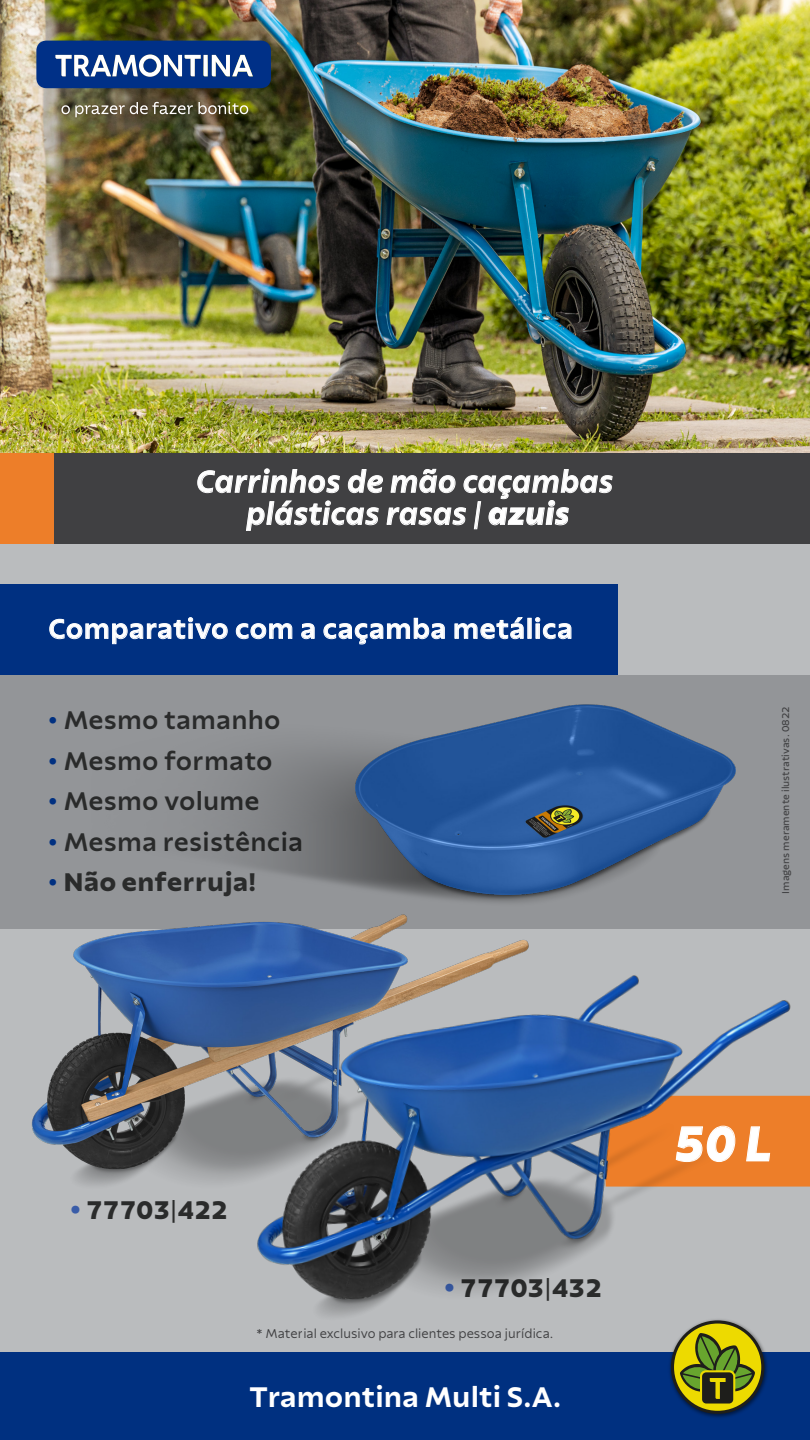
<style>
.page{position:relative;width:810px;height:1440px;background:#fff}
.page>*{position:absolute;margin:0;border:0;box-sizing:border-box;transform-origin:0 0}
.t1{font:italic 800 51.68px "Tramontina Textos";color:#fff;scale:.96 1}
.t2{font:italic 500 32.25px/32.1px "Tramontina Textos";color:#fff;text-align:center}
.t3{font:700 30px "Tramontina Textos";color:#fff}
.t4{font:500 28.5px "Tramontina Textos";letter-spacing:.02em;color:#fff}
.t5{font:500 27px "Tramontina Textos";letter-spacing:.005em;color:#2a2b2b}
.t6{font:800 27px "Tramontina Textos";letter-spacing:.005em;color:#2a2b2b}
.t7{font:300 13.5px "Tramontina Textos";color:#404042}
.t8{font:10.5px "Tramontina Textos";color:#404042}
.s1{font-weight:300}
.s2{font-weight:800}
.s3{color:#003081}
.s4{font-weight:500;color:#003081}
.s5{font-size:28.88px;color:#395ca8}
</style>
<div class="page">
<div style="left:0;top:481px;width:810px;height:881px;background:#babcbe"></div>
<img style="left:0;top:0;width:810px;height:453px">
<div style="left:0;top:675px;width:810px;height:253px;background:#939598"></div>
<div style="left:0;top:453px;width:54px;height:91px;background:#ed7e29"></div>
<div style="left:0;top:584px;width:617px;height:91px;background:#003081"></div>
<div style="left:54px;top:453px;width:756px;height:91px;background:#404042"></div>
<div style="left:0;top:1353px;width:810px;height:87px;background:#003080"></div>
<img style="left:667px;top:1319px;width:104px;height:99px">
<svg style="left:671px;top:1320px;width:93px;height:94px"></svg>
<div style="left:674px;top:1324px;width:87px;height:87px;background:#edda00;border-radius:50%"></div>
<svg style="left:680px;top:1333px;width:75px;height:73px"></svg>
<svg style="left:50px;top:617px;width:177px;height:27px"></svg>
<svg style="left:236px;top:623px;width:56px;height:16px"></svg>
<svg style="left:301px;top:623px;width:13px;height:16px"></svg>
<svg style="left:324px;top:618px;width:121px;height:26px"></svg>
<svg style="left:455px;top:617px;width:68px;height:22px"></svg>
<svg style="left:535px;top:617px;width:36px;height:22px"></svg>
<svg style="left:36px;top:41px;width:235px;height:34px"></svg>
<img style="left:34px;top:75px;width:241px;height:69px">
<svg style="left:61px;top:102px;width:187px;height:15px;background:#777157"></svg>
<svg style="left:198px;top:469px;width:414px;height:62px"></svg>
<img style="left:347px;top:704px;width:389px;height:195px">
<img style="left:30px;top:914px;width:501px;height:261px">
<img style="left:237px;top:959px;width:573px;height:351px">
<svg style="left:586px;top:1096px;width:224px;height:91px;background:#d07c3f"></svg>
<p class="t2" style="left:196px;top:465px;width:419px">Carrinhos de mão caçambas plásticas rasas <span class="s1">|</span> <span class="s2">azuis</span></p>
<p class="t4" style="left:48px;top:614px;width:526px">Comparativo com a caçamba metálica</p>
<p class="t5" style="left:48px;top:706px;width:234px"><span class="s3">•</span> Mesmo tamanho</p>
<p class="t5" style="left:48px;top:746px;width:226px"><span class="s3">•</span> Mesmo formato</p>
<p class="t5" style="left:48px;top:787px;width:213px"><span class="s3">•</span> Mesmo volume</p>
<p class="t5" style="left:48px;top:827px;width:257px"><span class="s3">•</span> Mesma resistência</p>
<p class="t6" style="left:48px;top:867px;width:210px"><span class="s4">•</span> Não enferruja!</p>
<p class="t8" style="left:780px;top:894px;width:189px;rotate:-90deg">Imagens meramente ilustrativas. 0822</p>
<p class="t6" style="left:70px;top:1195px;width:159px"><span class="s5">•</span> 77703<span class="s1">|</span>422</p>
<p class="t6" style="left:444px;top:1273px;width:159px"><span class="s5">•</span> 77703<span class="s1">|</span>432</p>
<p class="t7" style="left:257px;top:1327px;width:298px">* Material exclusivo para clientes pessoa jurídica.</p>
<p class="t3" style="left:249px;top:1381px;width:314px">Tramontina Multi S.A.</p>
<h1 class="t1" style="left:675px;top:1115px;width:103px">50 L</h1>
</div>
